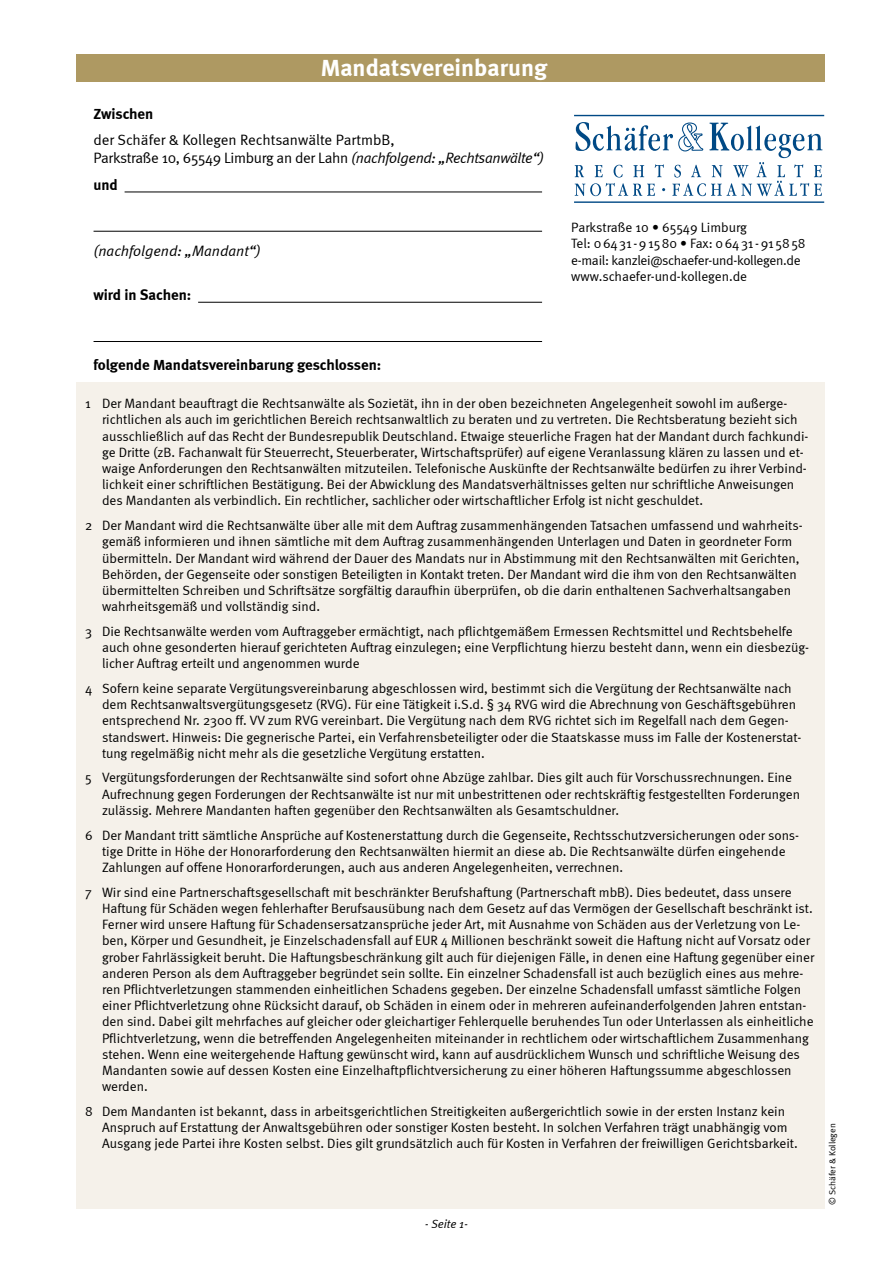
<style>
.page{position:relative;width:893px;height:1263px;background:#fff}
.page>*{position:absolute;margin:0;border:0;box-sizing:border-box;transform-origin:0 0}
.t1{font:700 24px "Meta";color:#fff}
.t2{font:15px/18px "Meta Normal";letter-spacing:-.015em;color:#000}
.t3{font:700 15px "Meta";letter-spacing:-.005em;color:#000}
.t4{font:italic 15px "Meta Normal";color:#000}
.t5{font:13.5px/16.2px "Meta Normal";color:#000}
.t6{font:italic 12px "Meta Normal";letter-spacing:-.005em;color:#000}
.t7{font:9px "Meta Normal";letter-spacing:-.005em;color:#000}
.s1{font-style:italic}
</style>
<div class="page">
<div style="left:77px;top:383px;width:748px;height:826px;background:#f5f1ea"></div>
<div style="left:77px;top:54px;width:748px;height:27px;background:#ae9962"></div>
<hr style="left:574px;top:115px;width:250px;height:1px;background:#004985">
<hr style="left:574px;top:201px;width:250px;height:2px;background:#004985">
<svg style="left:575px;top:122px;width:248px;height:74px"></svg>
<hr style="left:125px;top:192px;width:417px;height:1px;background:#000">
<hr style="left:94px;top:231px;width:448px;height:1px;background:#000">
<hr style="left:198px;top:302px;width:344px;height:1px;background:#000">
<hr style="left:94px;top:341px;width:448px;height:1px;background:#000">
<h1 class="t1" style="left:321px;top:53px;width:228px">Mandatsvereinbarung</h1>
<p class="t3" style="left:94px;top:105px;width:61px">Zwischen</p>
<p class="t2" style="left:94px;top:131px;width:452px">der Schäfer &amp; Kollegen Rechtsanwälte PartmbB,<br>Parkstraße 10, 65549 Limburg an der Lahn <span class="s1">(nachfolgend: „Rechtsanwälte“)</span></p>
<p class="t3" style="left:94px;top:176px;width:26px">und</p>
<p class="t4" style="left:94px;top:242px;width:168px">(nachfolgend: „Mandant“)</p>
<p class="t3" style="left:94px;top:286px;width:99px">wird in Sachen:</p>
<p class="t5" style="left:571px;top:219px;width:236px">Parkstraße 10 • 65549 Limburg<br>Tel: 06431 -91580 • Fax: 06431 -915858 e-mail: kanzlei@schaefer-und-kollegen.de www.schaefer-und-kollegen.de</p>
<p class="t3" style="left:94px;top:356px;width:289px">folgende Mandatsvereinbarung geschlossen:</p>
<p class="t5" style="left:102px;top:395px;width:708px;text-indent:-17px">1 Der Mandant beauftragt die Rechtsanwälte als Sozietät, ihn in der oben bezeichneten Angelegenheit sowohl im außerge&shy;richtlichen als auch im gerichtlichen Bereich rechtsanwaltlich zu beraten und zu vertreten. Die Rechtsberatung bezieht sich ausschließlich auf das Recht der Bundesrepublik Deutschland. Etwaige steuerliche Fragen hat der Mandant durch fachkundi&shy;ge Dritte (zB. Fachanwalt für Steuerrecht, Steuerberater, Wirtschaftsprüfer) auf eigene Veranlassung klären zu lassen und et&shy;waige Anforderungen den Rechtsanwälten mitzuteilen. Telefonische Auskünfte der Rechtsanwälte bedürfen zu ihrer Verbind&shy;lichkeit einer schriftlichen Bestätigung. Bei der Abwicklung des Mandatsverhältnisses gelten nur schriftliche Anweisungen des Mandanten als verbindlich. Ein rechtlicher, sachlicher oder wirtschaftlicher Erfolg ist nicht geschuldet.</p>
<p class="t5" style="left:102px;top:517px;width:702px;text-indent:-17px">2 Der Mandant wird die Rechtsanwälte über alle mit dem Auftrag zusammenhängenden Tatsachen umfassend und wahrheits&shy;gemäß informieren und ihnen sämtliche mit dem Auftrag zusammenhängenden Unterlagen und Daten in geordneter Form übermitteln. Der Mandant wird während der Dauer des Mandats nur in Abstimmung mit den Rechtsanwälten mit Gerichten, Behörden, der Gegenseite oder sonstigen Beteiligten in Kontakt treten. Der Mandant wird die ihm von den Rechtsanwälten übermittelten Schreiben und Schriftsätze sorgfältig daraufhin überprüfen, ob die darin enthaltenen Sachverhaltsangaben wahrheitsgemäß und vollständig sind.</p>
<p class="t5" style="left:102px;top:623px;width:709px;text-indent:-17px">3 Die Rechtsanwälte werden vom Auftraggeber ermächtigt, nach pflichtgemäßem Ermessen Rechtsmittel und Rechtsbehelfe auch ohne gesonderten hierauf gerichteten Auftrag einzulegen; eine Verpflichtung hierzu besteht dann, wenn ein diesbezüg&shy;licher Auftrag erteilt und angenommen wurde</p>
<p class="t5" style="left:102px;top:680px;width:701px;text-indent:-17px">4 Sofern keine separate Vergütungsvereinbarung abgeschlossen wird, bestimmt sich die Vergütung der Rechtsanwälte nach dem Rechtsanwaltsvergütungsgesetz (RVG). Für eine Tätigkeit i.S.d. § 34 RVG wird die Abrechnung von Geschäftsgebühren entsprechend Nr. 2300 ff. VV zum RVG vereinbart. Die Vergütung nach dem RVG richtet sich im Regelfall nach dem Gegen&shy;standswert. Hinweis: Die gegnerische Partei, ein Verfahrensbeteiligter oder die Staatskasse muss im Falle der Kostenerstat&shy;tung regelmäßig nicht mehr als die gesetzliche Vergütung erstatten.</p>
<p class="t5" style="left:102px;top:769px;width:700px;text-indent:-17px">5 Vergütungsforderungen der Rechtsanwälte sind sofort ohne Abzüge zahlbar. Dies gilt auch für Vorschussrechnungen. Eine<br>Aufrechnung gegen Forderungen der Rechtsanwälte ist nur mit unbestrittenen oder rechtskräftig festgestellten Forderungen zulässig. Mehrere Mandanten haften gegenüber den Rechtsanwälten als Gesamtschuldner.</p>
<p class="t5" style="left:102px;top:827px;width:699px;text-indent:-17px">6 Der Mandant tritt sämtliche Ansprüche auf Kostenerstattung durch die Gegenseite, Rechtsschutzversicherungen oder sons&shy;tige Dritte in Höhe der Honorarforderung den Rechtsanwälten hiermit an diese ab. Die Rechtsanwälte dürfen eingehende<br>Zahlungen auf offene Honorarforderungen, auch aus anderen Angelegenheiten, verrechnen.</p>
<p class="t5" style="left:102px;top:884px;width:714px;text-indent:-17px">7 Wir sind eine Partnerschaftsgesellschaft mit beschränkter Berufshaftung (Partnerschaft mbB). Dies bedeutet, dass unsere Haftung für Schäden wegen fehlerhafter Berufsausübung nach dem Gesetz auf das Vermögen der Gesellschaft beschränkt ist.<br>Ferner wird unsere Haftung für Schadensersatzansprüche jeder Art, mit Ausnahme von Schäden aus der Verletzung von Le&shy;ben, Körper und Gesundheit, je Einzelschadensfall auf EUR 4 Millionen beschränkt soweit die Haftung nicht auf Vorsatz oder grober Fahrlässigkeit beruht. Die Haftungsbeschränkung gilt auch für diejenigen Fälle, in denen eine Haftung gegenüber einer anderen Person als dem Auftraggeber begründet sein sollte. Ein einzelner Schadensfall ist auch bezüglich eines aus mehre&shy;ren Pflichtverletzungen stammenden einheitlichen Schadens gegeben. Der einzelne Schadensfall umfasst sämtliche Folgen einer Pflichtverletzung ohne Rücksicht darauf, ob Schäden in einem oder in mehreren aufeinanderfolgenden Jahren entstan&shy;den sind. Dabei gilt mehrfaches auf gleicher oder gleichartiger Fehlerquelle beruhendes Tun oder Unterlassen als einheitliche Pflichtverletzung, wenn die betreffenden Angelegenheiten miteinander in rechtlichem oder wirtschaftlichem Zusammenhang stehen. Wenn eine weitergehende Haftung gewünscht wird, kann auf ausdrücklichem Wunsch und schriftliche Weisung des Mandanten sowie auf dessen Kosten eine Einzelhaftpflichtversicherung zu einer höheren Haftungssumme abgeschlossen werden.</p>
<p class="t5" style="left:102px;top:1103px;width:697px;text-indent:-17px">8 Dem Mandanten ist bekannt, dass in arbeitsgerichtlichen Streitigkeiten außergerichtlich sowie in der ersten Instanz kein<br>Anspruch auf Erstattung der Anwaltsgebühren oder sonstiger Kosten besteht. In solchen Verfahren trägt unabhängig vom<br>Ausgang jede Partei ihre Kosten selbst. Dies gilt grundsätzlich auch für Kosten in Verfahren der freiwilligen Gerichtsbarkeit.</p>
<p class="t6" style="left:425px;top:1217px;width:45px">- Seite 1-</p>
<p class="t7" style="left:827px;top:1205px;width:83px;rotate:-90deg">© Schäfer &amp; Kollegen</p>
</div>
